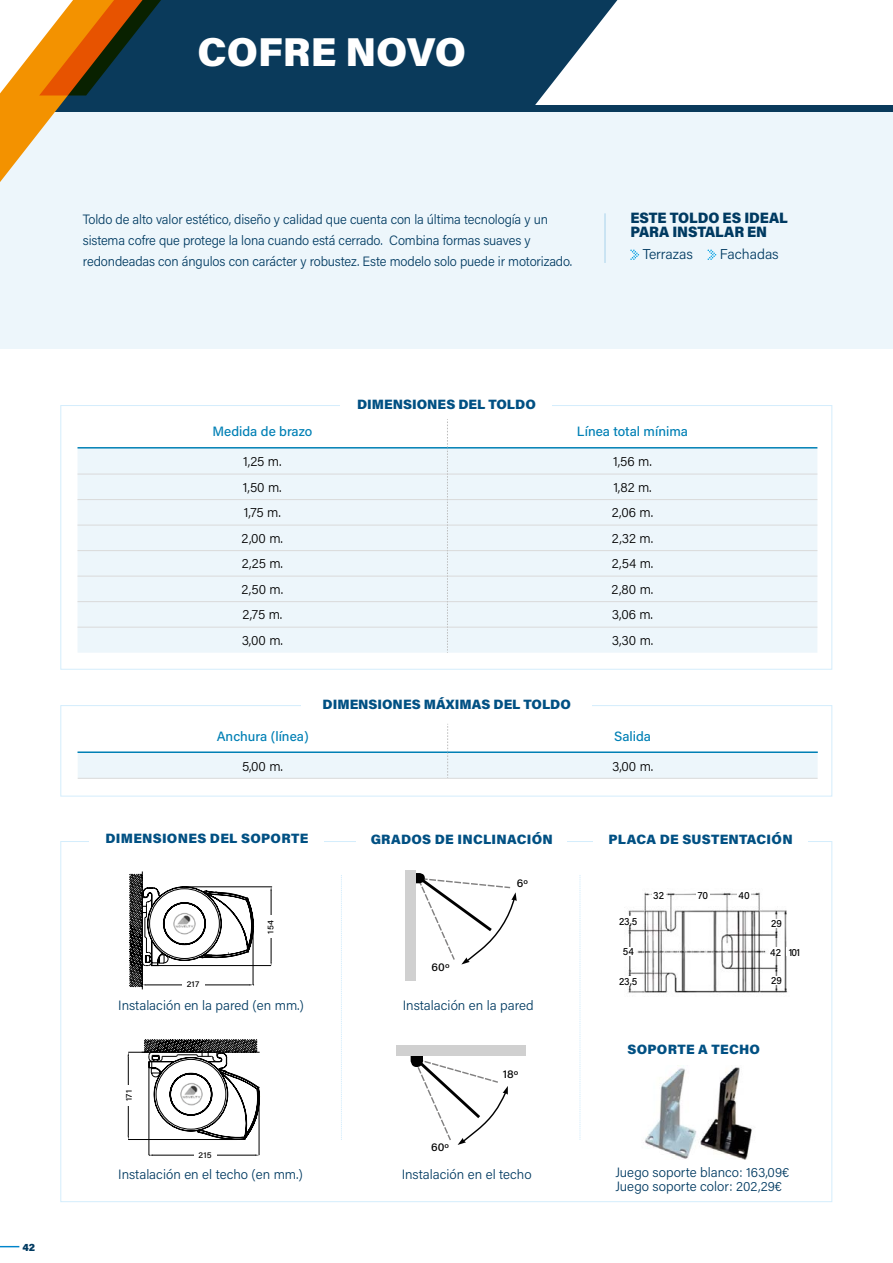
<style>
.page{position:relative;width:893px;height:1263px;background:#fff}
.page>*{position:absolute;margin:0;border:0;box-sizing:border-box;transform-origin:0 0}
.t1{font:900 40.2px "Acumin Pro";color:#fff}
.t2{font:900 15px/13.5px "Acumin Pro";letter-spacing:-.005em;color:#003a61;scale:.95 1}
.t3{font:300 14.25px "Acumin Pro";letter-spacing:-.005em;color:#003a61}
.t4{font:300 13.5px/21px "Acumin Pro";letter-spacing:-.01em;color:#003a61}
.t5{font:900 13.5px "Acumin Pro";letter-spacing:.015em;color:#005083}
.t6{font:300 13.5px "Acumin Pro";color:#000}
.t7{font:500 13.5px "Acumin Pro";color:#0080b5}
.t8{font:500 11.4px "Acumin Pro";color:#000;scale:1.04 1}
.t9{font:900 10.8px "Acumin Pro";color:#003a61}
.t10{font:500 10.5px "Acumin Pro";color:#000;scale:.95 1}
.t11{font:500 8.55px "Acumin Pro";letter-spacing:.025em;color:#000;scale:1.04 1}
</style>
<div class="page">
<svg style="left:0;top:1246px;width:19px;height:1px"></svg>
<svg style="left:365px;top:0;width:252px;height:105px;fill:#0a3a5b"></svg>
<div style="left:0;top:109px;width:893px;height:240px;background:#edf6fb"></div>
<div style="left:60px;top:705px;width:772px;height:91px;border:1px solid #d4edfc"></div>
<div style="left:301px;top:699px;width:291px;height:10px;background:#fff"></div>
<hr style="left:604px;top:213px;width:2px;height:50px;background:#0081c9">
<svg style="left:630px;top:250px;width:9px;height:10px"></svg>
<svg style="left:707px;top:250px;width:9px;height:10px"></svg>
<div style="left:78px;top:448px;width:739px;height:205px;background:#edf6fb"></div>
<hr style="left:78px;top:474px;width:369px;height:1px;background:#dadada">
<hr style="left:78px;top:499px;width:369px;height:1px;background:#dadada">
<hr style="left:78px;top:525px;width:369px;height:1px;background:#dadada">
<hr style="left:78px;top:550px;width:369px;height:1px;background:#dadada">
<hr style="left:78px;top:576px;width:369px;height:1px;background:#dadada">
<hr style="left:78px;top:601px;width:369px;height:1px;background:#dadada">
<hr style="left:78px;top:627px;width:369px;height:1px;background:#dadada">
<hr style="left:448px;top:474px;width:369px;height:1px;background:#dadada">
<hr style="left:448px;top:499px;width:369px;height:1px;background:#dadada">
<hr style="left:448px;top:525px;width:369px;height:1px;background:#dadada">
<hr style="left:448px;top:550px;width:369px;height:1px;background:#dadada">
<hr style="left:448px;top:576px;width:369px;height:1px;background:#dadada">
<hr style="left:448px;top:601px;width:369px;height:1px;background:#dadada">
<hr style="left:448px;top:627px;width:369px;height:1px;background:#dadada">
<svg style="left:447px;top:419px;width:1px;height:234px"></svg>
<hr style="left:78px;top:447px;width:369px;height:1px;background:#0080b5">
<hr style="left:447px;top:447px;width:370px;height:1px;background:#0080b5">
<hr style="left:78px;top:778px;width:370px;height:1px;background:#dadada">
<hr style="left:448px;top:778px;width:370px;height:1px;background:#dadada">
<svg style="left:77px;top:724px;width:741px;height:54px"></svg>
<svg style="left:129px;top:871px;width:144px;height:119px"></svg>
<img style="left:172px;top:911px;width:25px;height:25px">
<div style="left:267px;top:916px;width:7px;height:22px;background:#fff"></div>
<div style="left:182px;top:981px;width:22px;height:7px;background:#fff"></div>
<svg style="left:127px;top:1039px;width:133px;height:117px"></svg>
<img style="left:178px;top:1081px;width:26px;height:25px">
<div style="left:125px;top:1085px;width:7px;height:21px;background:#fff"></div>
<div style="left:194px;top:1151px;width:22px;height:7px;background:#fff"></div>
<svg style="left:416px;top:873px;width:101px;height:91px"></svg>
<div style="left:405px;top:870px;width:11px;height:110px;background:#d0d0d0"></div>
<svg style="left:411px;top:1056px;width:97px;height:89px"></svg>
<div style="left:396px;top:1046px;width:130px;height:10px;background:#d0d0d0"></div>
<img style="left:628px;top:892px;width:160px;height:101px">
<div style="left:652px;top:891px;width:13px;height:8px;background:#fff"></div>
<div style="left:737px;top:891px;width:14px;height:8px;background:#fff"></div>
<div style="left:618px;top:977px;width:20px;height:9px;background:#fff"></div>
<div style="left:618px;top:916px;width:20px;height:9px;background:#fff"></div>
<div style="left:622px;top:947px;width:13px;height:8px;background:#fff"></div>
<div style="left:770px;top:948px;width:11px;height:8px;background:#fff"></div>
<div style="left:771px;top:919px;width:11px;height:8px;background:#fff"></div>
<div style="left:771px;top:976px;width:11px;height:8px;background:#fff"></div>
<div style="left:787px;top:948px;width:15px;height:8px;background:#fff"></div>
<div style="left:696px;top:891px;width:14px;height:8px;background:#fff"></div>
<svg style="left:341px;top:875px;width:1px;height:265px"></svg>
<svg style="left:580px;top:875px;width:1px;height:265px"></svg>
<img style="left:645px;top:1065px;width:107px;height:95px">
<div style="left:0;top:105px;width:893px;height:7px;background:#0a3a5b"></div>
<svg style="left:0;top:0;width:365px;height:182px"></svg>
<h1 class="t1" style="left:197px;top:24px;width:270px">COFRE NOVO</h1>
<p class="t4" style="left:83px;top:209px;width:491px">Toldo de alto valor estético, diseño y calidad que cuenta con la última tecnología y un sistema cofre que protege la lona cuando está cerrado. Combina formas suaves y redondeadas con ángulos con carácter y robustez. Este modelo solo puede ir motorizado.</p>
<p class="t2" style="left:630px;top:210px;width:167px">ESTE TOLDO ES IDEAL<br>PARA INSTALAR EN</p>
<p class="t3" style="left:643px;top:245px;width:52px">Terrazas</p>
<p class="t3" style="left:720px;top:245px;width:60px">Fachadas</p>
<p class="t9" style="left:23px;top:1239px;width:14px">42</p>
<p class="t5" style="left:357px;top:395px;width:180px">DIMENSIONES DEL TOLDO</p>
<p class="t7" style="left:213px;top:422px;width:101px">Medida de brazo</p>
<p class="t7" style="left:577px;top:422px;width:113px">Línea total mínima</p>
<p class="t6" style="left:243px;top:452px;width:40px">1,25 m.</p>
<p class="t6" style="left:613px;top:452px;width:40px">1,56 m.</p>
<p class="t6" style="left:243px;top:478px;width:40px">1,50 m.</p>
<p class="t6" style="left:613px;top:478px;width:40px">1,82 m.</p>
<p class="t6" style="left:244px;top:503px;width:39px">1,75 m.</p>
<p class="t6" style="left:612px;top:503px;width:43px">2,06 m.</p>
<p class="t6" style="left:242px;top:529px;width:43px">2,00 m.</p>
<p class="t6" style="left:612px;top:529px;width:43px">2,32 m.</p>
<p class="t6" style="left:242px;top:554px;width:43px">2,25 m.</p>
<p class="t6" style="left:612px;top:554px;width:43px">2,54 m.</p>
<p class="t6" style="left:241px;top:580px;width:43px">2,50 m.</p>
<p class="t6" style="left:612px;top:580px;width:43px">2,80 m.</p>
<p class="t6" style="left:242px;top:605px;width:42px">2,75 m.</p>
<p class="t6" style="left:612px;top:605px;width:43px">3,06 m.</p>
<p class="t6" style="left:242px;top:631px;width:43px">3,00 m.</p>
<p class="t6" style="left:612px;top:631px;width:43px">3,30 m.</p>
<p class="t5" style="left:323px;top:695px;width:250px">DIMENSIONES MÁXIMAS DEL TOLDO</p>
<p class="t7" style="left:217px;top:727px;width:94px">Anchura (línea)</p>
<p class="t7" style="left:614px;top:727px;width:38px">Salida</p>
<p class="t6" style="left:242px;top:756px;width:43px">5,00 m.</p>
<p class="t6" style="left:612px;top:756px;width:43px">3,00 m.</p>
<p class="t5" style="left:105px;top:828px;width:204px">DIMENSIONES DEL SOPORTE</p>
<p class="t5" style="left:371px;top:829px;width:184px">GRADOS DE INCLINACIÓN</p>
<p class="t5" style="left:608px;top:829px;width:186px">PLACA DE SUSTENTACIÓN</p>
<p class="t11" style="left:187px;top:978px;width:14px">217</p>
<p class="t11" style="left:264px;top:933px;width:14px;rotate:-90deg">154</p>
<p class="t8" style="left:431px;top:959px;width:19px">60º</p>
<p class="t8" style="left:517px;top:875px;width:12px">6º</p>
<p class="t4" style="left:118px;top:995px;width:187px">Instalación en la pared (en mm.)</p>
<p class="t4" style="left:403px;top:995px;width:132px">Instalación en la pared</p>
<p class="t11" style="left:123px;top:1101px;width:13px;rotate:-90deg">171</p>
<p class="t11" style="left:199px;top:1149px;width:14px">215</p>
<p class="t8" style="left:431px;top:1139px;width:19px">60º</p>
<p class="t8" style="left:503px;top:1066px;width:16px">18º</p>
<p class="t10" style="left:653px;top:888px;width:13px">32</p>
<p class="t10" style="left:739px;top:888px;width:13px">40</p>
<p class="t10" style="left:698px;top:888px;width:13px">70</p>
<p class="t10" style="left:619px;top:913px;width:21px">23,5</p>
<p class="t10" style="left:623px;top:944px;width:13px">54</p>
<p class="t10" style="left:770px;top:945px;width:13px">42</p>
<p class="t10" style="left:771px;top:916px;width:13px">29</p>
<p class="t10" style="left:789px;top:945px;width:13px">101</p>
<p class="t10" style="left:619px;top:974px;width:21px">23,5</p>
<p class="t10" style="left:771px;top:973px;width:13px">29</p>
<p class="t5" style="left:627px;top:1040px;width:134px">SOPORTE A TECHO</p>
<p class="t4" style="left:118px;top:1164px;width:186px">Instalación en el techo (en mm.)</p>
<p class="t4" style="left:402px;top:1163px;width:131px">Instalación en el techo</p>
<p class="t4" style="left:615px;top:1165px;width:175px;line-height:13.5px">Juego soporte blanco: 163,09€<br>Juego soporte color: 202,29€</p>
</div>
